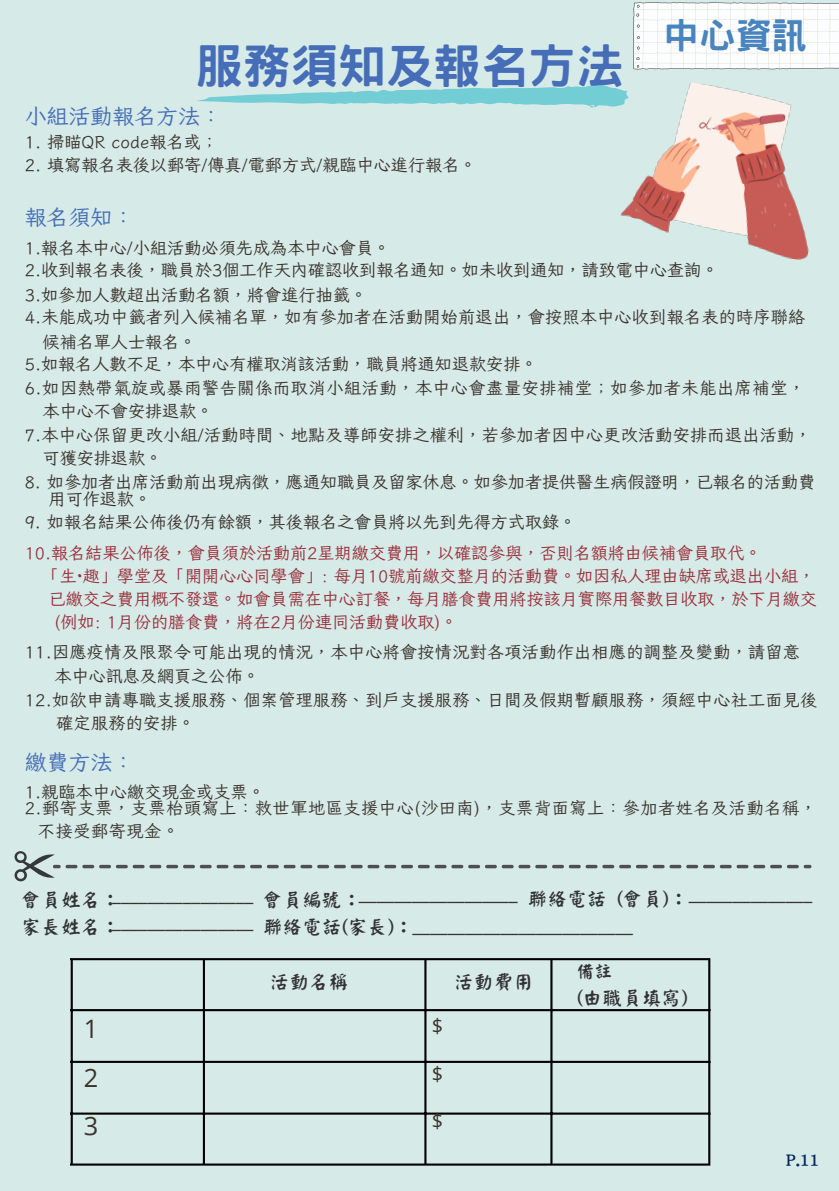
<style>
.page{position:relative;width:839px;height:1191px;background:#fff}
.page>*{position:absolute;margin:0;border:0;box-sizing:border-box;transform-origin:0 0}
.t1{font:800 47.6px "Han Wang Hei";color:#456db8}
.t2{font:800 36px "Han Wang Hei";color:#4884bd}
.t3{font:25.4px/48.6px "Open Sans";color:#3a322b;text-align:justify}
.t4{font:22px "Iansui 094";color:#456db8}
.t5{font:19.8px/27.4px "Open Sans";color:#3a322b}
.t6{font:19.8px "Han Wang Yan Kai";color:#333}
.t7{font:18.4px "Han Wang Yan Kai";color:#333}
.t8{font:17px "Iansui 094";letter-spacing:.015em;color:#3a322b}
.t9{font:17px "Iansui 094";color:#992f39}
.t10{font:17px "Iansui 094";letter-spacing:.04em;color:#3a322b}
.t11{font:17px "Han Wang Yan Kai";color:#00255d}
.s1{font-family:"Han Wang Yan Kai";color:#333}
</style>
<div class="page">
<div style="left:0;top:0;width:838px;height:1191px;background:#d6eae8"></div>
<hr style="left:70px;top:960px;width:1px;height:204px;background:#000">
<hr style="left:71px;top:960px;width:2px;height:204px;background:#000">
<hr style="left:203px;top:960px;width:2px;height:204px;background:#000">
<hr style="left:424px;top:960px;width:2px;height:204px;background:#000">
<hr style="left:550px;top:960px;width:2px;height:204px;background:#000">
<hr style="left:708px;top:960px;width:2px;height:204px;background:#000">
<hr style="left:70px;top:958px;width:640px;height:2px;background:#000">
<hr style="left:70px;top:1009px;width:640px;height:2px;background:#000">
<hr style="left:70px;top:1061px;width:640px;height:2px;background:#000">
<hr style="left:70px;top:1113px;width:640px;height:2px;background:#000">
<hr style="left:70px;top:1164px;width:640px;height:2px;background:#000">
<svg style="left:14px;top:851px;width:797px;height:30px"></svg>
<img style="left:620px;top:82px;width:189px;height:178px">
<svg style="left:633px;top:2px;width:205px;height:68px;background:#f4f6f6"></svg>
<svg style="left:197px;top:84px;width:431px;height:24px"></svg>
<p class="t1" style="left:195px;top:42px;width:430px">服務須知及報名方法</p>
<p class="t2" style="left:663px;top:17px;width:145px">中心資訊</p>
<p class="t4" style="left:25px;top:105px;width:199px">小組活動報名方法：</p>
<p class="t8" style="left:25px;top:134px;width:195px">1. 掃瞄QR code報名或；</p>
<p class="t8" style="left:25px;top:156px;width:453px">2. 填寫報名表後以郵寄/傳真/電郵方式/親臨中心進行報名。</p>
<p class="t4" style="left:25px;top:206px;width:111px">報名須知：</p>
<p class="t8" style="left:25px;top:239px;width:367px">1.報名本中心/小組活動必須先成為本中心會員。</p>
<p class="t8" style="left:25px;top:261px;width:695px">2.收到報名表後，職員於3個工作天內確認收到報名通知。如未收到通知，請致電中心查詢。</p>
<p class="t8" style="left:25px;top:286px;width:344px">3.如參加人數超出活動名額，將會進行抽籤。</p>
<p class="t8" style="left:25px;top:308px;width:782px">4.未能成功中籤者列入候補名單，如有參加者在活動開始前退出，會按照本中心收到報名表的時序聯絡</p>
<p class="t8" style="left:43px;top:333px;width:155px">候補名單人士報名。</p>
<p class="t8" style="left:25px;top:355px;width:514px">5.如報名人數不足，本中心有權取消該活動，職員將通知退款安排。</p>
<p class="t10" style="left:25px;top:380px;width:782px">6.如因熱帶氣旋或暴雨警告關係而取消小組活動，本中心會盡量安排補堂；如參加者未能出席補堂，</p>
<p class="t8" style="left:43px;top:402px;width:172px">本中心不會安排退款。</p>
<p class="t8" style="left:25px;top:426px;width:788px">7.本中心保留更改小組/活動時間、地點及導師安排之權利，若參加者因中心更改活動安排而退出活動，</p>
<p class="t8" style="left:43px;top:449px;width:121px">可獲安排退款。</p>
<p class="t8" style="left:25px;top:473px;width:792px">8. 如參加者出席活動前出現病徵，應通知職員及留家休息。如參加者提供醫生病假證明，已報名的活動費</p>
<p class="t8" style="left:49px;top:490px;width:104px">用可作退款。</p>
<p class="t8" style="left:25px;top:513px;width:553px">9. 如報名結果公佈後仍有餘額，其後報名之會員將以先到先得方式取錄。</p>
<p class="t9" style="left:25px;top:544px;width:738px">10.報名結果公佈後，會員須於活動前2星期繳交費用，以確認參與，否則名額將由候補會員取代。</p>
<p class="t9" style="left:43px;top:567px;width:774px">「生·趣」學堂及「開開心心同學會」: 每月10號前繳交整月的活動費。如因私人理由缺席或退出小組，</p>
<p class="t9" style="left:49px;top:590px;width:769px">已繳交之費用概不發還。如會員需在中心訂餐，每月膳食費用將按該月實際用餐數目收取，於下月繳交</p>
<p class="t9" style="left:55px;top:613px;width:404px">(例如: 1月份的膳食費，將在2月份連同活動費收取)。</p>
<p class="t8" style="left:25px;top:643px;width:776px">11.因應疫情及限聚令可能出現的情況，本中心將會按情況對各項活動作出相應的調整及變動，請留意</p>
<p class="t8" style="left:55px;top:667px;width:206px">本中心訊息及網頁之公佈。</p>
<p class="t8" style="left:25px;top:691px;width:794px">12.如欲申請專職支援服務、個案管理服務、到戶支援服務、日間及假期暫顧服務，須經中心社工面見後</p>
<p class="t8" style="left:56px;top:714px;width:140px">確定服務的安排。</p>
<p class="t4" style="left:25px;top:751px;width:111px">繳費方法：</p>
<p class="t8" style="left:25px;top:783px;width:241px">1.親臨本中心繳交現金或支票。</p>
<p class="t10" style="left:25px;top:799px;width:793px">2.郵寄支票，支票枱頭寫上：救世軍地區支援中心(沙田南)，支票背面寫上：參加者姓名及活動名稱，</p>
<p class="t10" style="left:38px;top:822px;width:143px">不接受郵寄現金。</p>
<p class="t6" style="left:21px;top:890px;width:100px">會員姓名︰</p>
<p class="t6" style="left:21px;top:917px;width:100px">家長姓名︰</p>
<p class="t5" style="left:112px;top:879px;width:143px">________________ ________________</p>
<p class="t3" style="left:84px;top:1004px;width:16px">1<br>2<br>3</p>
<p class="t6" style="left:527px;top:890px;width:162px">聯絡電話 (會員)︰</p>
<p class="t6" style="left:263px;top:890px;width:100px">會員編號︰</p>
<p class="t5" style="left:263px;top:911px;width:372px"><span class="s1">聯絡電話(家長)︰</span>_________________________</p>
<p class="t6" style="left:454px;top:972px;width:80px">活動費用</p>
<p class="t5" style="left:359px;top:879px;width:160px">__________________</p>
<p class="t5" style="left:688px;top:879px;width:125px">______________</p>
<p class="t7" style="left:576px;top:962px;width:38px">備註</p>
<p class="t6" style="left:576px;top:989px;width:113px">(由職員填寫)</p>
<p class="t6" style="left:269px;top:972px;width:80px">活動名稱</p>
<p class="t5" style="left:432px;top:1012px;width:13px">$</p>
<p class="t5" style="left:432px;top:1059px;width:13px">$</p>
<p class="t5" style="left:432px;top:1107px;width:13px">$</p>
<p class="t11" style="left:785px;top:1151px;width:35px">P.11</p>
</div>
